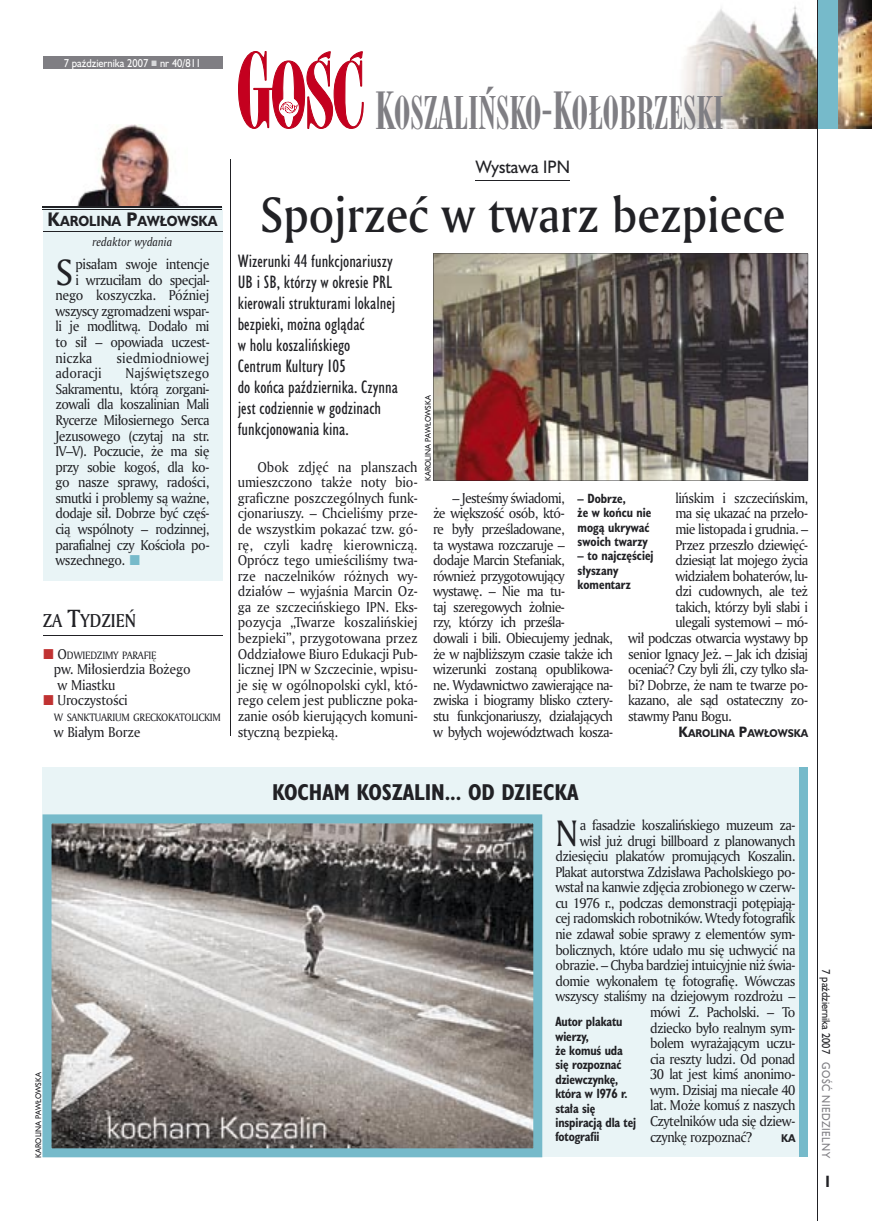
<style>
.page{position:relative;width:872px;height:1221px;background:#fff}
.page>*{position:absolute;margin:0;border:0;box-sizing:border-box;transform-origin:0 0}
.t1{font:48px "Amerigo Md PL";color:#212125;scale:.9 1}
.t2{font:43.5px "Modern 735 PL";color:#7f7e83;scale:.9 1}
.t3{font:35.55px "Amerigo PL";color:#212125;scale:.94 1}
.t4{font:700 21px "Humanst 521 Cn PL";color:#212125}
.t5{font:18px "Amerigo Md PL";color:#212125;scale:.9 1}
.t6{font:16.5px/21px "Humanst 521 Cn PL";color:#212125}
.t7{font:16.5px "Humanst 521 PL";color:#212125;scale:.94 1}
.t8{font:700 15px "Humanst 521 Cn PL";color:#212125;scale:.94 1}
.t9{font:13.8px/15.6px "Amerigo PL";letter-spacing:-.04em;color:#212125;text-align:justify;scale:.94 1}
.t10{font:13.8px/15.6px "Amerigo PL";letter-spacing:-.02em;color:#212125;scale:.94 1}
.t11{font:13.8px "Amerigo PL";letter-spacing:.005em;color:#212125;scale:.94 1}
.t12{font:700 13.5px "Humanst 521 PL";color:#212125;scale:.9 1}
.t13{font:700 12.3px/14.4px "Humanst 521 Cn PL";letter-spacing:-.01em;color:#212125;scale:.94 1}
.t14{font:italic 11.7px "Amerigo PL";color:#212125;scale:.94 1}
.t15{font:10.5px "Humanst 521 PL";color:#fff;scale:.9 1}
.t16{font:10.5px "Humanst 521 PL";color:#212125;scale:.9 1}
.t17{font:10.5px "Humanst 521 PL";letter-spacing:.05em;color:#7f7e83;scale:.9 1}
.t18{font:10.35px "Amerigo PL";letter-spacing:-.025em;color:#212125;scale:.94 1}
.t19{font:700 10.35px "Humanst 521 PL";color:#212125;scale:.9 1}
.t20{font:7.5px "Humanst 521 PL";color:#212125;scale:.94 1}
.s1{font-size:18px}
.s2{font-size:24px}
.s3{font-size:13.8px}
.s4{font-size:49.5px}
</style>
<div class="page">
<img style="left:837px;top:0;width:35px;height:129px">
<img style="left:680px;top:6px;width:137px;height:123px">
<svg style="left:238px;top:51px;width:126px;height:78px"></svg>
<div style="left:817px;top:0;width:20px;height:129px;background:#76baca"></div>
<div style="left:43px;top:56px;width:179px;height:13px;background:#7f7e83"></div>
<hr style="left:817px;top:0;width:1px;height:1220px;background:#212125">
<hr style="left:230px;top:160px;width:1px;height:576px;background:#212125">
<div style="left:43px;top:767px;width:765px;height:389px;background:#e9f4f6"></div>
<div style="left:799px;top:767px;width:9px;height:389px;background:#76baca"></div>
<svg style="left:433px;top:253px;width:375px;height:227px;background:#70605a"></svg>
<hr style="left:476px;top:180px;width:94px;height:1px;background:#212125">
<hr style="left:43px;top:635px;width:179px;height:1px;background:#212125">
<svg style="left:43px;top:814px;width:499px;height:343px;background:#90918f"></svg>
<div style="left:43px;top:207px;width:179px;height:373px;background:#e9f4f6"></div>
<img style="left:77px;top:124px;width:104px;height:82px">
<hr style="left:43px;top:206px;width:179px;height:2px;background:#212125">
<hr style="left:43px;top:209px;width:179px;height:1px;background:#212125">
<hr style="left:43px;top:231px;width:179px;height:1px;background:#212125">
<p class="t15" style="left:64px;top:55px;width:154px">7 października 2007 nr 40/811</p>
<p class="t12" style="left:48px;top:211px;width:190px"><span class="s1">K</span>AROLINA <span class="s1">P</span>AWŁOWSKA</p>
<p class="t14" style="left:93px;top:233px;width:86px">redaktor wydania</p>
<h3 class="t3" style="left:55px;top:248px;width:20px">S</h3>
<p class="t9" style="left:75px;top:256px;width:144px">pisałam swoje intencje</p>
<p class="t9" style="left:75px;top:271px;width:144px">i wrzuciłam do specjal-</p>
<p class="t10" style="left:55px;top:287px;width:165px">nego koszyczka. Później</p>
<p class="t9" style="left:55px;top:303px;width:165px">wszyscy zgromadzeni wspar-</p>
<p class="t9" style="left:55px;top:318px;width:165px">li je modlitwą. Dodało mi</p>
<p class="t9" style="left:55px;top:334px;width:165px">to sił – opowiada uczest-</p>
<p class="t9" style="left:55px;top:349px;width:41px">niczka</p>
<p class="t11" style="left:116px;top:348px;width:100px">siedmiodniowej</p>
<p class="t11" style="left:55px;top:364px;width:51px">adoracji</p>
<p class="t9" style="left:55px;top:365px;width:165px;text-indent:70px">Najświętszego Sakramentu, którą zorgani&shy;zowali dla koszalinian Mali Rycerze Miłosiernego Serca Jezusowego (czytaj na str.<br>IV–V). Poczucie, że ma się przy sobie kogoś, dla ko&shy;go nasze sprawy, radości, smutki i problemy są ważne, dodaje sił. Dobrze być częś&shy;cią wspólnoty – rodzinnej, parafialnej czy Kościoła po&shy;wszechnego.</p>
<h3 class="t5" style="left:43px;top:608px;width:105px">ZA <span class="s2">T</span>YDZIEŃ</h3>
<p class="t18" style="left:58px;top:648px;width:107px"><span class="s3">O</span>DWIEDZIMY PARAFIĘ</p>
<p class="t10" style="left:54px;top:661px;width:147px">pw. Miłosierdzia Bożego w Miastku<br>Uroczystości</p>
<p class="t18" style="left:54px;top:710px;width:179px">W SANKTUARIUM GRECKOKATOLICKIM</p>
<p class="t10" style="left:54px;top:723px;width:94px">w Białym Borze</p>
<h2 class="t2" style="left:375px;top:86px;width:389px"><span class="s4">K</span>OSZALIŃSKO-<span class="s4">K</span>OŁOBRZESKI</h2>
<p class="t7" style="left:476px;top:156px;width:102px">Wystawa IPN</p>
<h1 class="t1" style="left:260px;top:183px;width:584px">Spojrzeć w twarz bezpiece</h1>
<p class="t6" style="left:238px;top:250px;width:162px">Wizerunki 44 funkcjonariuszy<br>UB i SB, którzy w okresie PRL kierowali strukturami lokalnej bezpieki, można oglądać<br>w holu koszalińskiego<br>Centrum Kultury 105<br>do końca października. Czynna jest codziennie w godzinach funkcjonowania kina.</p>
<p class="t9" style="left:238px;top:458px;width:193px;text-indent:20px">Obok zdjęć na planszach umieszczono także noty bio&shy;graficzne poszczególnych funk&shy;cjonariuszy. – Chcieliśmy prze&shy;de wszystkim pokazać tzw. gó&shy;rę, czyli kadrę kierowniczą.<br>Oprócz tego umieściliśmy twa&shy;rze naczelników różnych wy&shy;działów – wyjaśnia Marcin Oz&shy;ga ze szczecińskiego IPN. Eks&shy;pozycja „Twarze koszalińskiej bezpieki”, przygotowana przez Oddziałowe Biuro Edukacji Pub&shy;licznej IPN w Szczecinie, wpisu&shy;je się w ogólnopolski cykl, któ&shy;rego celem jest publiczne poka&shy;zanie osób kierujących komuni&shy;styczną bezpieką.</p>
<p class="t20" style="left:423px;top:480px;width:92px;rotate:-90deg">KAROLINA PAWŁOWSKA</p>
<p class="t9" style="left:433px;top:489px;width:193px;text-align:left;text-indent:20px">– Jesteśmy świadomi,<br>że większość osób, któ-<br>re były prześladowane,<br>ta wystawa rozczaruje –<br>dodaje Marcin Stefaniak,<br>również przygotowujący wystawę. – Nie ma tu-<br>taj szeregowych żołnie-<br>rzy, którzy ich prześla-<br>dowali i bili. Obiecujemy jednak, że w najbliższym czasie także ich wizerunki zostaną opublikowa&shy;ne. Wydawnictwo zawierające na&shy;zwiska i biogramy blisko cztery&shy;stu funkcjonariuszy, działających w byłych województwach kosza-</p>
<p class="t9" style="left:675px;top:489px;width:143px">lińskim i szczecińskim,</p>
<p class="t13" style="left:577px;top:490px;width:80px">– Dobrze,<br>że w końcu nie mogą ukrywać swoich twarzy</p>
<p class="t13" style="left:577px;top:548px;width:82px">– to najczęściej słyszany komentarz</p>
<p class="t9" style="left:675px;top:505px;width:143px">ma się ukazać na przeło-</p>
<p class="t9" style="left:675px;top:521px;width:143px">mie listopada i grudnia. –</p>
<p class="t9" style="left:675px;top:536px;width:143px">Przez przeszło dziewięć-</p>
<p class="t9" style="left:675px;top:552px;width:143px">dziesiąt lat mojego życia</p>
<p class="t9" style="left:675px;top:567px;width:143px">widziałem bohaterów, lu-</p>
<p class="t9" style="left:675px;top:583px;width:143px">dzi cudownych, ale też</p>
<p class="t9" style="left:675px;top:598px;width:143px">takich, którzy byli słabi i</p>
<p class="t9" style="left:675px;top:614px;width:143px">ulegali systemowi – mó-</p>
<p class="t9" style="left:628px;top:630px;width:193px">wił podczas otwarcia wystawy bp</p>
<p class="t9" style="left:628px;top:645px;width:193px">senior Ignacy Jeż. – Jak ich dzisiaj</p>
<p class="t9" style="left:628px;top:661px;width:193px">oceniać? Czy byli źli, czy tylko sła-</p>
<p class="t9" style="left:628px;top:676px;width:193px">bi? Dobrze, że nam te twarze po-</p>
<p class="t9" style="left:628px;top:692px;width:193px">kazano, ale sąd ostateczny zo-</p>
<p class="t9" style="left:628px;top:707px;width:112px">stawmy Panu Bogu.</p>
<p class="t19" style="left:678px;top:725px;width:145px"><span class="s3">K</span>AROLINA <span class="s3">P</span>AWŁOWSKA</p>
<p class="t20" style="left:33px;top:1157px;width:92px;rotate:-90deg">KAROLINA PAWŁOWSKA</p>
<h3 class="t4" style="left:272px;top:778px;width:308px">KOCHAM KOSZALIN... OD DZIECKA</h3>
<h3 class="t3" style="left:555px;top:809px;width:26px">N</h3>
<p class="t9" style="left:580px;top:816px;width:231px">a fasadzie koszalińskiego muzeum za-</p>
<p class="t9" style="left:580px;top:832px;width:231px">wisł już drugi billboard z planowanych</p>
<p class="t9" style="left:555px;top:848px;width:257px">dziesięciu plakatów promujących Koszalin.</p>
<p class="t9" style="left:555px;top:863px;width:257px">Plakat autorstwa Zdzisława Pacholskiego po-</p>
<p class="t9" style="left:555px;top:879px;width:257px">wstał na kanwie zdjęcia zrobionego w czerw-</p>
<p class="t9" style="left:555px;top:894px;width:257px">cu 1976 r., podczas demonstracji potępiają-</p>
<p class="t9" style="left:555px;top:910px;width:257px">cej radomskich robotników. Wtedy fotografik</p>
<p class="t9" style="left:555px;top:925px;width:257px">nie zdawał sobie sprawy z elementów sym-</p>
<p class="t9" style="left:555px;top:941px;width:257px">bolicznych, które udało mu się uchwycić na</p>
<p class="t9" style="left:555px;top:957px;width:257px">obrazie. – Chyba bardziej intuicyjnie niż świa-</p>
<p class="t9" style="left:555px;top:972px;width:257px">domie wykonałem tę fotografię. Wówczas</p>
<p class="t9" style="left:555px;top:988px;width:257px">wszyscy staliśmy na dziejowym rozdrożu –</p>
<p class="t9" style="left:650px;top:1003px;width:156px">mówi Z. Pacholski. – To</p>
<p class="t9" style="left:650px;top:1019px;width:156px">dziecko było realnym sym-</p>
<p class="t9" style="left:650px;top:1034px;width:156px">bolem wyrażającym uczu-</p>
<p class="t9" style="left:650px;top:1050px;width:156px">cia reszty ludzi. Od ponad</p>
<p class="t9" style="left:650px;top:1066px;width:156px">30 lat jest kimś anonimo-</p>
<p class="t9" style="left:650px;top:1081px;width:156px">wym. Dzisiaj ma niecałe 40</p>
<p class="t9" style="left:650px;top:1097px;width:156px">lat. Może komuś z naszych</p>
<p class="t9" style="left:650px;top:1112px;width:156px">Czytelników uda się dziew-</p>
<p class="t9" style="left:650px;top:1128px;width:110px">czynkę rozpoznać?</p>
<p class="t19" style="left:781px;top:1130px;width:17px">KA</p>
<p class="t13" style="left:555px;top:1014px;width:87px">Autor plakatu wierzy,<br>że komuś uda się rozpoznać dziewczynkę, która w 1976 r. stała się inspiracją dla tej fotografii</p>
<p class="t16" style="left:833px;top:969px;width:95px;rotate:90deg">7 października 2007</p>
<p class="t17" style="left:833px;top:1062px;width:108px;rotate:90deg">GOŚĆ NIEDZIELNY</p>
<p class="t8" style="left:825px;top:1171px;width:6px">I</p>
</div>
